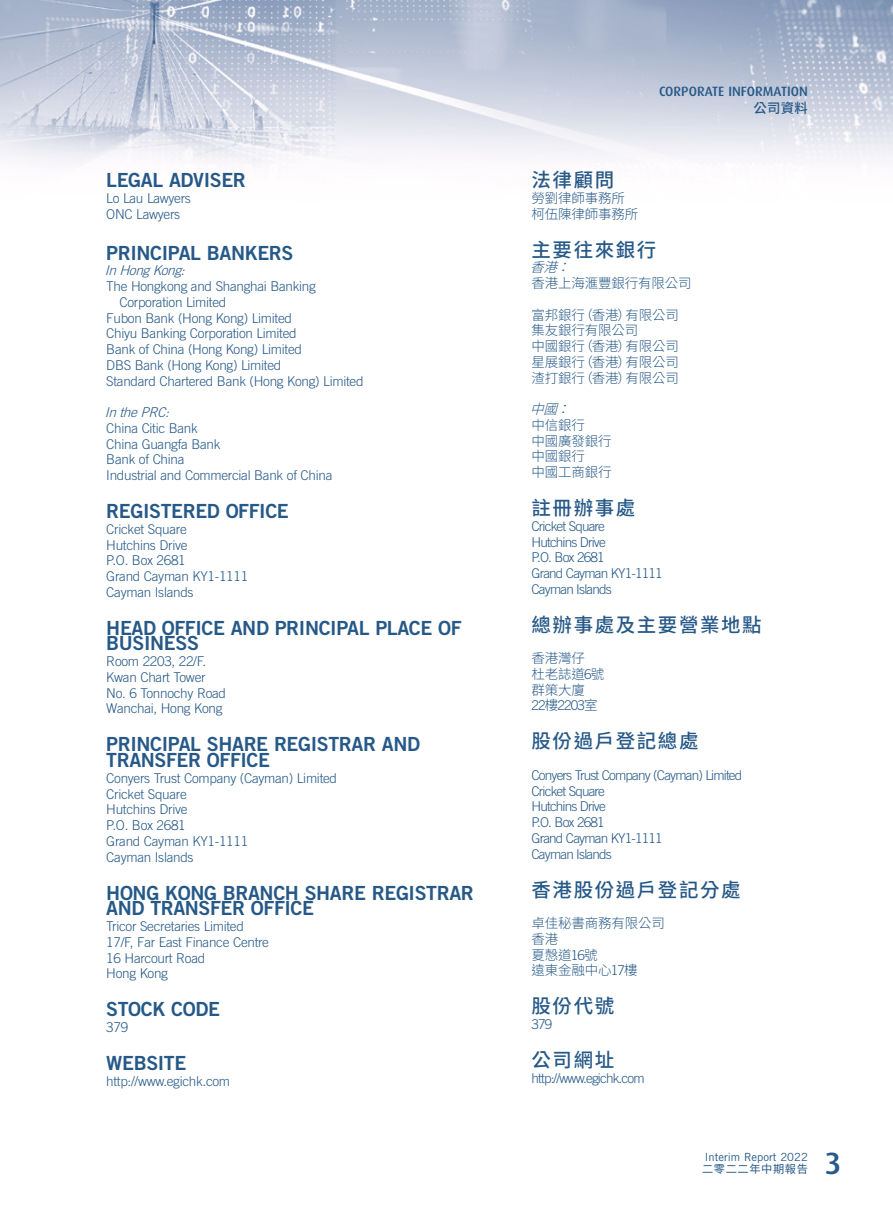
<style>
.page{position:relative;width:893px;height:1212px;background:#fff}
.page>*{position:absolute;margin:0;border:0;box-sizing:border-box;transform-origin:0 0}
.t1{font:500 30.75px "Dax";color:#265988}
.Heading_1{font:19.5px/15.8px "Trade Gothic LT Std Bd 2";letter-spacing:-.02em;color:#265988}
.C_Heading_1{font:500 19.5px "Source Han Sans TC";letter-spacing:.08em;color:#265988}
.Body_Text{font:300 13.5px "Trade Gothic LT Std";letter-spacing:-.02em;color:#265988}
.C_Body_Text{font:300 13.5px "Trade Gothic LT Std";letter-spacing:-.06em;color:#265988}
.C_Body_Text-2{font:300 13.5px "Source Han Sans TC";letter-spacing:-.01em;color:#265988}
.t2{font:500 13.5px "Dax";color:#265988}
.Body_Text-2{font:italic 300 13.5px "Trade Gothic LT Std";color:#265988}
.C_Body_Text-3{font:italic 300 13.5px "Source Han Sans TC";color:#265988}
.t3{font:500 13.5px "Source Han Sans TC";color:#265988}
.t4{font:11.25px "Trade Gothic LT Std";color:#265988}
.t5{font:11.25px "Source Han Sans TC";letter-spacing:.05em;color:#265988}
.s1{font-family:"Trade Gothic LT Std"}
.s2{font-family:"Source Han Sans TC"}
</style>
<div class="page">
<img style="left:0;top:0;width:893px;height:165px">
<p class="Heading_1" style="left:106px;top:172px;width:141px">LEGAL ADVISER</p>
<p class="Body_Text" style="left:106px;top:190px;width:86px">Lo Lau Lawyers</p>
<p class="Body_Text" style="left:106px;top:206px;width:75px">ONC Lawyers</p>
<p class="Heading_1" style="left:106px;top:244px;width:189px">PRINCIPAL BANKERS</p>
<p class="Body_Text-2" style="left:105px;top:263px;width:85px">InHongKong:</p>
<p class="Body_Text" style="left:106px;top:278px;width:211px">The Hongkong and Shanghai Banking</p>
<p class="Body_Text" style="left:120px;top:294px;width:108px">Corporation Limited</p>
<p class="Body_Text" style="left:106px;top:310px;width:187px">Fubon Bank (Hong Kong) Limited</p>
<p class="Body_Text" style="left:106px;top:326px;width:192px">Chiyu Banking Corporation Limited</p>
<p class="Body_Text" style="left:106px;top:341px;width:197px">Bank of China (Hong Kong) Limited</p>
<p class="Body_Text" style="left:106px;top:357px;width:177px">DBS Bank (Hong Kong) Limited</p>
<p class="Body_Text" style="left:106px;top:373px;width:259px">Standard Chartered Bank (Hong Kong) Limited</p>
<p class="Body_Text-2" style="left:105px;top:404px;width:70px">InthePRC:</p>
<p class="Body_Text" style="left:106px;top:420px;width:93px">China Citic Bank</p>
<p class="Body_Text" style="left:106px;top:436px;width:116px">China Guangfa Bank</p>
<p class="Body_Text" style="left:106px;top:452px;width:80px">Bank of China</p>
<p class="Body_Text" style="left:106px;top:467px;width:228px">Industrial and Commercial Bank of China</p>
<p class="Heading_1" style="left:106px;top:503px;width:184px">REGISTERED OFFICE</p>
<p class="Body_Text" style="left:106px;top:521px;width:82px">Cricket Square</p>
<p class="Body_Text" style="left:106px;top:537px;width:83px">Hutchins Drive</p>
<p class="Body_Text" style="left:106px;top:552px;width:81px">P.O. Box 2681</p>
<p class="Body_Text" style="left:106px;top:568px;width:143px">Grand Cayman KY1-1111</p>
<p class="Body_Text" style="left:106px;top:584px;width:89px">Cayman Islands</p>
<p class="Heading_1" style="left:106px;top:619px;width:357px">HEAD OFFICE AND PRINCIPAL PLACE OF<br>BUSINESS</p>
<p class="Body_Text" style="left:106px;top:653px;width:101px">Room 2203, 22/F.</p>
<p class="Body_Text" style="left:106px;top:669px;width:101px">Kwan Chart Tower</p>
<p class="Body_Text" style="left:106px;top:685px;width:121px">No. 6 Tonnochy Road</p>
<p class="Body_Text" style="left:106px;top:701px;width:118px">Wanchai, Hong Kong</p>
<p class="Heading_1" style="left:106px;top:736px;width:315px">PRINCIPAL SHARE REGISTRAR AND<br>TRANSFER OFFICE</p>
<p class="Body_Text" style="left:106px;top:770px;width:232px">Conyers Trust Company (Cayman) Limited</p>
<p class="Body_Text" style="left:106px;top:786px;width:82px">Cricket Square</p>
<p class="Body_Text" style="left:106px;top:801px;width:83px">Hutchins Drive</p>
<p class="Body_Text" style="left:106px;top:817px;width:81px">P.O. Box 2681</p>
<p class="Body_Text" style="left:106px;top:833px;width:143px">Grand Cayman KY1-1111</p>
<p class="Body_Text" style="left:106px;top:849px;width:89px">Cayman Islands</p>
<p class="Heading_1" style="left:106px;top:884px;width:369px">HONG KONG BRANCH SHARE REGISTRAR<br>AND TRANSFER OFFICE</p>
<p class="Body_Text" style="left:106px;top:918px;width:139px">Tricor Secretaries Limited</p>
<p class="Body_Text" style="left:106px;top:934px;width:164px">17/F, Far East Finance Centre</p>
<p class="Body_Text" style="left:106px;top:950px;width:101px">16 Harcourt Road</p>
<p class="Body_Text" style="left:106px;top:965px;width:63px">Hong Kong</p>
<p class="Heading_1" style="left:106px;top:1001px;width:115px">STOCK CODE</p>
<p class="Body_Text" style="left:106px;top:1019px;width:23px">379</p>
<p class="Heading_1" style="left:106px;top:1054px;width:82px">WEBSITE</p>
<p class="Body_Text" style="left:106px;top:1073px;width:125px">http://www.egichk.com</p>
<p class="t2" style="left:659px;top:84px;width:150px">CORPORATE INFORMATION</p>
<p class="t3" style="left:753px;top:100px;width:56px">公司資料</p>
<p class="C_Heading_1" style="left:531px;top:169px;width:84px">法律顧問</p>
<p class="C_Body_Text-2" style="left:531px;top:190px;width:95px">勞劉律師事務所</p>
<p class="C_Body_Text-2" style="left:531px;top:206px;width:108px">柯伍陳律師事務所</p>
<p class="C_Heading_1" style="left:531px;top:238px;width:126px">主要往來銀行</p>
<p class="C_Body_Text-3" style="left:530px;top:260px;width:51px">香港：</p>
<p class="C_Body_Text-2" style="left:531px;top:276px;width:162px">香港上海滙豐銀行有限公司</p>
<p class="C_Body_Text-2" style="left:531px;top:307px;width:149px">富邦銀行（香港）有限公司</p>
<p class="C_Body_Text-2" style="left:531px;top:323px;width:108px">集友銀行有限公司</p>
<p class="C_Body_Text-2" style="left:531px;top:339px;width:149px">中國銀行（香港）有限公司</p>
<p class="C_Body_Text-2" style="left:531px;top:354px;width:149px">星展銀行（香港）有限公司</p>
<p class="C_Body_Text-2" style="left:531px;top:370px;width:149px">渣打銀行（香港）有限公司</p>
<p class="C_Body_Text-3" style="left:530px;top:402px;width:51px">中國：</p>
<p class="C_Body_Text-2" style="left:531px;top:417px;width:55px">中信銀行</p>
<p class="C_Body_Text-2" style="left:531px;top:433px;width:82px">中國廣發銀行</p>
<p class="C_Body_Text-2" style="left:531px;top:449px;width:55px">中國銀行</p>
<p class="C_Body_Text-2" style="left:531px;top:465px;width:82px">中國工商銀行</p>
<p class="C_Heading_1" style="left:531px;top:497px;width:105px">註冊辦事處</p>
<p class="C_Body_Text" style="left:531px;top:518px;width:75px">Cricket Square</p>
<p class="C_Body_Text" style="left:531px;top:534px;width:76px">Hutchins Drive</p>
<p class="C_Body_Text" style="left:531px;top:549px;width:75px">P.O. Box 2681</p>
<p class="C_Body_Text" style="left:531px;top:565px;width:133px">Grand Cayman KY1-1111</p>
<p class="C_Body_Text" style="left:531px;top:581px;width:82px">Cayman Islands</p>
<p class="C_Heading_1" style="left:531px;top:613px;width:232px">總辦事處及主要營業地點</p>
<p class="C_Body_Text-2" style="left:531px;top:651px;width:55px">香港灣仔</p>
<p class="C_Body_Text-2" style="left:531px;top:666px;width:74px">杜老誌道<span class="s1">6</span>號</p>
<p class="C_Body_Text-2" style="left:531px;top:682px;width:55px">群策大廈</p>
<p class="C_Body_Text" style="left:531px;top:698px;width:68px">22<span class="s2">樓</span>2203<span class="s2">室</span></p>
<p class="C_Heading_1" style="left:531px;top:730px;width:168px">股份過戶登記總處</p>
<p class="C_Body_Text" style="left:531px;top:767px;width:212px">Conyers Trust Company (Cayman) Limited</p>
<p class="C_Body_Text" style="left:531px;top:783px;width:75px">Cricket Square</p>
<p class="C_Body_Text" style="left:531px;top:798px;width:76px">Hutchins Drive</p>
<p class="C_Body_Text" style="left:531px;top:814px;width:75px">P.O. Box 2681</p>
<p class="C_Body_Text" style="left:531px;top:830px;width:133px">Grand Cayman KY1-1111</p>
<p class="C_Body_Text" style="left:531px;top:846px;width:82px">Cayman Islands</p>
<p class="C_Heading_1" style="left:531px;top:878px;width:211px">香港股份過戶登記分處</p>
<p class="C_Body_Text-2" style="left:531px;top:915px;width:135px">卓佳秘書商務有限公司</p>
<p class="C_Body_Text-2" style="left:531px;top:931px;width:28px">香港</p>
<p class="C_Body_Text-2" style="left:531px;top:947px;width:68px">夏慤道<span class="s1">16</span>號</p>
<p class="C_Body_Text-2" style="left:531px;top:963px;width:108px">遠東金融中心<span class="s1">17</span>樓</p>
<p class="C_Heading_1" style="left:531px;top:995px;width:84px">股份代號</p>
<p class="C_Body_Text" style="left:531px;top:1016px;width:22px">379</p>
<p class="C_Heading_1" style="left:531px;top:1048px;width:84px">公司網址</p>
<p class="C_Body_Text" style="left:531px;top:1070px;width:115px">http://www.egichk.com</p>
<p class="t4" style="left:705px;top:1150px;width:105px">Interim Report 2022</p>
<p class="t5" style="left:702px;top:1162px;width:107px">二零二二年中期報告</p>
<h1 class="t1" style="left:825px;top:1146px;width:18px">3</h1>
</div>
